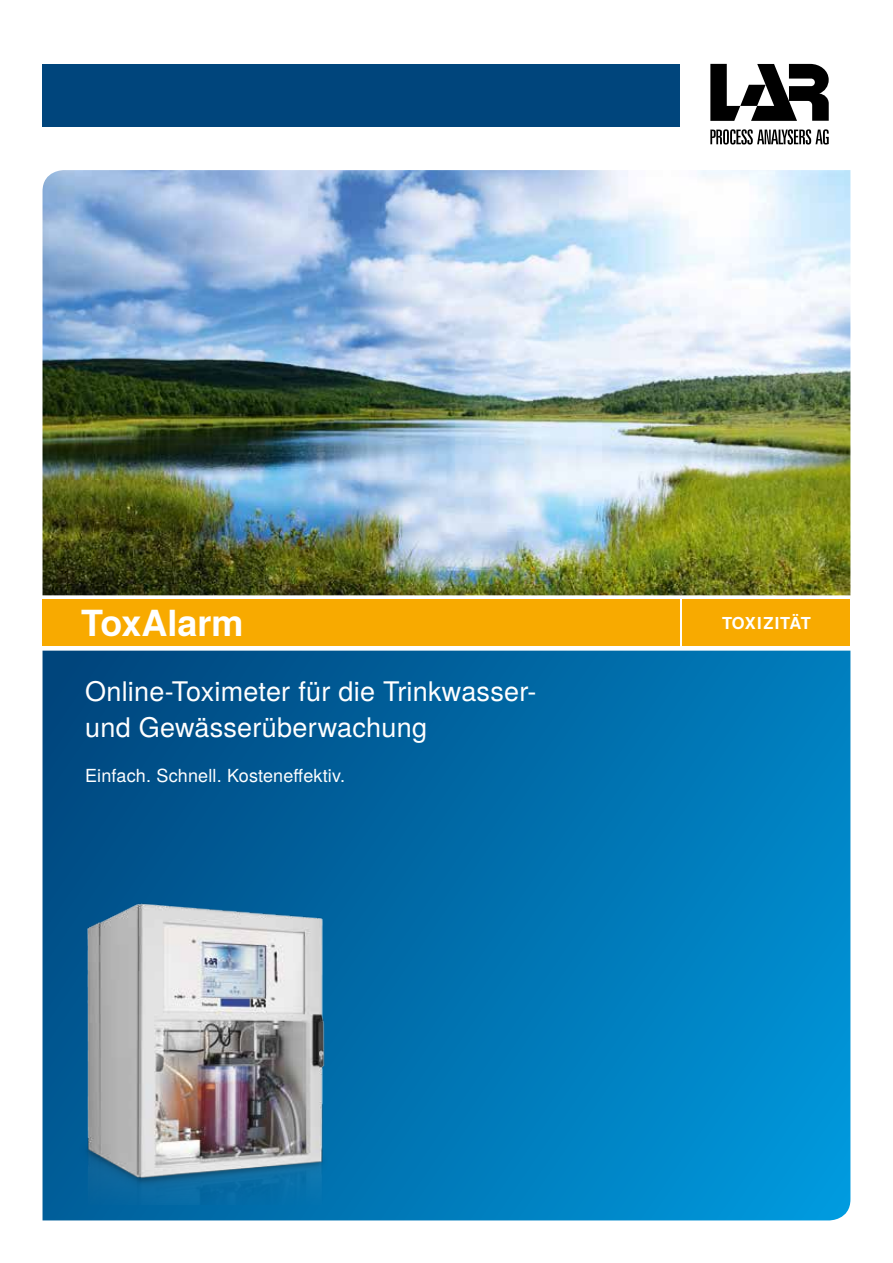
<style>
.page{position:relative;width:893px;height:1263px;background:#fff}
.page>*{position:absolute;margin:0;border:0;box-sizing:border-box;transform-origin:0 0}
.t1{font:700 36px "Te X Gyre Heros";color:#fff}
.t2{font:27px "Te X Gyre Heros";letter-spacing:.01em;color:#fff}
.t3{font:18px "Te X Gyre Heros";letter-spacing:.01em;color:#fff}
.t4{font:700 16.5px "Te X Gyre Heros";letter-spacing:.035em;color:#fff}
</style>
<div class="page">
<svg style="left:43px;top:651px;width:807px;height:569px;background:#0070ae"></svg>
<img style="left:43px;top:170px;width:807px;height:425px">
<div style="left:43px;top:64px;width:637px;height:63px;background:#00457c"></div>
<img style="left:77px;top:894px;width:253px;height:310px">
<div style="left:682px;top:600px;width:168px;height:46px;background:#f8aa00"></div>
<div style="left:43px;top:600px;width:637px;height:46px;background:#f8aa00"></div>
<svg style="left:710px;top:129px;width:119px;height:16px"></svg>
<svg style="left:710px;top:64px;width:119px;height:57px"></svg>
<p class="t1" style="left:81px;top:596px;width:164px">ToxAlarm</p>
<p class="t4" style="left:722px;top:611px;width:90px">TOXIZITÄT</p>
<p class="t2" style="left:85px;top:669px;width:453px">Online-Toximeter für die Trinkwasser-</p>
<p class="t2" style="left:85px;top:705px;width:343px">und Gewässerüberwachung</p>
<p class="t3" style="left:85px;top:762px;width:261px">Einfach. Schnell. Kosteneffektiv.</p>
</div>
